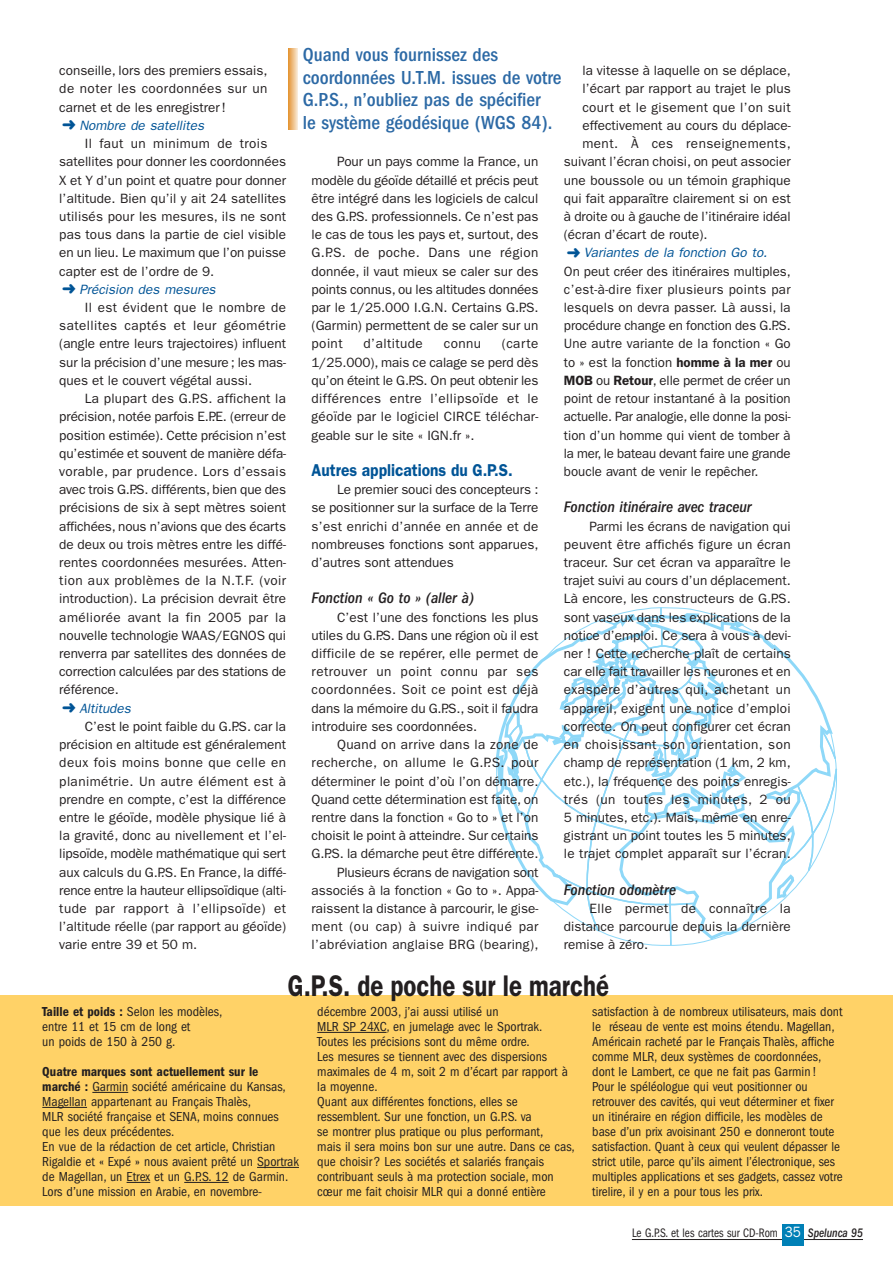
<style>
.page{position:relative;width:893px;height:1263px;background:#fff}
.page>*{position:absolute;margin:0;border:0;box-sizing:border-box;transform-origin:0 0}
.t1{font:600 30px "Franklin Gothic";color:#231f20;scale:.8 1}
.t2{font:500 condensed 19.5px/22.5px "Franklin Gothic";color:#2c69a5}
.t3{font:600 17.25px "Franklin Gothic";color:#005496;scale:.9 1}
.t4{font:italic 500 condensed 15.75px "Franklin Gothic";color:#231f20}
.t5{font:13.5px/18.1px "Franklin Gothic";color:#231f20;text-align:justify}
.t6{font:condensed 13.5px/15px "Franklin Gothic";color:#231f20}
.t7{font:italic 13.5px "Franklin Gothic";color:#005496}
.t8{font:13.5px "Franklin Gothic";letter-spacing:.03em;color:#231f20}
.t9{font:13.5px "Franklin Gothic";letter-spacing:.025em;color:#231f20}
.t10{font:condensed 12.75px "Franklin Gothic";color:#231f20;scale:.9 1}
.s1{font-weight:600}
.s2{font-family:"Courier";font-stretch:normal}
.s3{font-stretch:normal;font-size:15px;color:#fff}
.s4{font-weight:500;font-style:italic}
</style>
<div class="page">
<div style="left:0;top:995px;width:892px;height:210px;background:#ffd267"></div>
<svg style="left:745px;top:626px;width:90px;height:301px"></svg>
<svg style="left:495px;top:717px;width:10px;height:115px"></svg>
<svg style="left:775px;top:767px;width:63px;height:134px"></svg>
<svg style="left:505px;top:607px;width:240px;height:339px"></svg>
<hr style="left:92px;top:1092px;width:36px;height:1px;background:#231f20">
<hr style="left:42px;top:1107px;width:45px;height:1px;background:#231f20">
<hr style="left:257px;top:1167px;width:42px;height:1px;background:#231f20">
<svg style="left:127px;top:1182px;width:23px;height:1px"></svg>
<hr style="left:184px;top:1182px;width:45px;height:1px;background:#231f20">
<hr style="left:317px;top:1032px;width:70px;height:1px;background:#231f20">
<svg style="left:289px;top:48px;width:8px;height:81px"></svg>
<hr style="left:632px;top:1239px;width:231px;height:1px;background:#231f20">
<div style="left:782px;top:1224px;width:21px;height:22px;background:#0080b6"></div>
<p class="t5" style="left:59px;top:63px;width:210px">conseille, lors des premiers essais, de noter les coordonnées sur un carnet et de les enregistrer !</p>
<p class="t7" style="left:79px;top:121px;width:128px">Nombre de satellites</p>
<p class="t5" style="left:59px;top:136px;width:228px;text-align:left;text-indent:26px">Il faut un minimum de trois satellites pour donner les coordonnées X et Y d’un point et quatre pour donner l’altitude. Bien qu’il y ait 24 satellites utilisés pour les mesures, ils ne sont pas tous dans la partie de ciel visible en un lieu. Le maximum que l’on puisse capter est de l’ordre de 9.</p>
<p class="t7" style="left:79px;top:285px;width:140px">Précision des mesures</p>
<p class="t5" style="left:59px;top:299px;width:228px;text-indent:26px">Il est évident que le nombre de satellites captés et leur géométrie (angle entre leurs trajectoires) influent sur la précision d’une mesure; les mas - ques et le couvert végétal aussi.</p>
<p class="t5" style="left:59px;top:390px;width:228px;text-indent:26px">La plupart des G.P.S. affichent la précision, notée parfois E.P.E. (erreur de position estimée). Cette précision n’est qu’estimée et souvent de manière défa&shy;vorable, par prudence. Lors d’essais avec trois G.P.S. différents, bien que des précisions de six à sept mètres soient affichées, nous n’avions que des écarts de deux ou trois mètres entre les diffé&shy;rentes coordonnées mesurées. Atten&shy;tion aux problè mes de la N.T.F. (voir introduction). La précision devrait être améliorée avant la fin 2005 par la nouvelle technologie WAAS/EGNOS qui renverra par satellites des données de correction calculées par des stations de référence.</p>
<p class="t7" style="left:79px;top:703px;width:55px">Altitudes</p>
<p class="t5" style="left:59px;top:718px;width:228px;text-indent:26px">C’est le point faible du G.P.S. car la précision en altitude est généralement deux fois moins bonne que celle en planimétrie. Un autre élément est à prendre en compte, c’est la différence entre le géoïde, modèle physique lié à la gravité, donc au nivellement et l’el&shy;lipsoïde, modèle mathématique qui sert aux calculs du G.P.S. En France, la diffé&shy;rence entre la hauteur ellipsoïdique (alti&shy;tude par rapport à l’ellipsoïde) et l’altitude réelle (par rapport au géoïde) varie entre 39 et 50 m.</p>
<h2 class="t2" style="left:303px;top:45px;width:260px">Quand vous fournissez des coordonnées U.T.M. issues de votre<br>G.P.S., n’oubliez pas de spécifier<br>le système géodésique (WGS 84).</h2>
<p class="t5" style="left:582px;top:63px;width:210px">la vitesse à laquelle on se déplace,</p>
<p class="t5" style="left:582px;top:81px;width:210px">l’écart par rapport au trajet le plus</p>
<p class="t9" style="left:582px;top:102px;width:210px">court et le gisement que l’on suit</p>
<p class="t5" style="left:582px;top:117px;width:210px">effectivement au cours du déplace-</p>
<p class="t8" style="left:582px;top:139px;width:210px">ment. À ces renseignements,</p>
<p class="t5" style="left:564px;top:154px;width:228px">suivant l’écran choisi, on peut associer</p>
<p class="t5" style="left:564px;top:172px;width:228px">une boussole ou un témoin graphique</p>
<p class="t5" style="left:564px;top:190px;width:228px">qui fait apparaître clairement si on est</p>
<p class="t5" style="left:564px;top:208px;width:228px">à droite ou à gauche de l’itinéraire idéal</p>
<p class="t5" style="left:564px;top:227px;width:145px">(écran d’écart de route).</p>
<p class="t7" style="left:584px;top:248px;width:187px">Variantes de la fonction Go to.</p>
<p class="t5" style="left:564px;top:263px;width:228px">On peut créer des itinéraires multiples, c’est-à-dire fixer plusieurs points par lesquels on devra passer. Là aussi, la procédure change en fonction des G.P.S.<br>Une autre variante de la fonction « Go to » est la fonction <span class="s1">homme à la mer</span> ou <span class="s1">MOB</span> ou <span class="s1">Retour</span>, elle permet de créer un point de retour instantané à la position actuelle. Par analogie, elle donne la posi&shy;tion d’un homme qui vient de tomber à la mer, le bateau devant faire une grande boucle avant de venir le repêcher.</p>
<p class="t4" style="left:564px;top:502px;width:189px">Fonction itinéraire avec traceur</p>
<p class="t5" style="left:564px;top:518px;width:228px;text-indent:26px">Parmi les écrans de navigation qui peuvent être affichés figure un écran traceur. Sur cet écran va apparaître le trajet suivi au cours d’un déplacement.<br>Là encore, les constructeurs de G.P.S. sont vaseux dans les explications de la notice d’emploi. Ce sera à vous à devi&shy;ner ! Cette recherche plaît de certains car elle fait travailler les neurones et en exaspère d’autres qui, achetant un appareil, exigent une notice d’emploi correcte. On peut configurer cet écran en choisissant son orientation, son champ de représentation (1 km, 2 km, etc.), la fréquence des points enregis&shy;trés (un toutes les minutes, 2 ou 5 minutes, etc.). Mais, même en enre&shy;gistrant un point toutes les 5 minutes, le trajet complet apparaît sur l’écran.</p>
<p class="t4" style="left:564px;top:884px;width:114px">Fonction odomètre</p>
<p class="t5" style="left:564px;top:900px;width:228px;text-indent:26px">Elle permet de connaître la distance parcourue depuis la dernière remise à zéro.</p>
<p class="t5" style="left:312px;top:154px;width:228px;text-indent:26px">Pour un pays comme la France, un modèle du géoïde détaillé et précis peut être intégré dans les logiciels de calcul des G.P.S. professionnels. Ce n’est pas le cas de tous les pays et, surtout, des G.P.S. de poche. Dans une région donnée, il vaut mieux se caler sur des points connus, ou les altitudes données par le 1/25.000 I.G.N. Certains G.P.S. (Garmin) permettent de se caler sur un point</p>
<p class="t5" style="left:312px;top:336px;width:228px;text-indent:190px">(carte 1/25.000), mais ce calage se perd dès qu’on éteint le G.P.S. On peut obtenir les différences entre l’ellipsoïde et le géoïde par le logiciel CIRCE téléchar&shy;geable sur le site « IGN.fr ».</p>
<p class="t3" style="left:312px;top:464px;width:225px">Autres applications du G.P.S.</p>
<p class="t5" style="left:312px;top:482px;width:228px;text-indent:26px">Le premier souci des concepteurs : se positionner sur la surface de la Terre s’est enrichi d’année en année et de nombreuses fonctions sont apparues, d’autres sont attendues</p>
<p class="t4" style="left:312px;top:593px;width:164px">Fonction « Go to » (aller à)</p>
<p class="t5" style="left:312px;top:609px;width:228px;text-indent:26px">C’est l’une des fonctions les plus utiles du G.P.S. Dans une région où il est difficile de se repérer, elle permet de retrouver un point connu par ses coordonnées. Soit ce point est déjà dans la mémoire du G.P.S., soit il faudra introduire ses coordonnées.</p>
<p class="t5" style="left:312px;top:736px;width:228px;text-align:right">Quand on arrive dans la zone de recherche, on allume le G.P.S. pour déterminer le point d’où l’on démarre.<br>Quand cette détermination est faite, on rentre dans la fonction « Go to » et l’on choisit le point à atteindre. Sur certains G.P.S. la démarche peut être différente.<br>Plusieurs écrans de navigation sont associés à la fonction « Go to ». Appa&shy;raissent la distance à parcourir, le gise&shy;ment (ou cap) à suivre indiqué par l’abréviation anglaise BRG (bearing),</p>
<p class="t8" style="left:364px;top:339px;width:61px">d’altitude</p>
<p class="t5" style="left:444px;top:336px;width:39px">connu</p>
<h1 class="t1" style="left:288px;top:975px;width:403px">G.P.S. de poche sur le marché</h1>
<p class="t6" style="left:42px;top:1005px;width:182px"><span class="s1">Taille et poids :</span> Selon les modèles, entre 11 et 15 cm de long et<br>un poids de 150 à 250 g.</p>
<p class="t6" style="left:42px;top:1065px;width:258px"><span class="s1">Quatre marques sont actuellement sur le marché :</span> Garmin société américaine du Kansas, Magellan appartenant au Français Thalès,<br>MLR société française et SENA, moins connues que les deux précédentes.<br>En vue de la rédaction de cet article, Christian Rigaldie et « Expé » nous avaient prêté un Sportrak de Magellan, un Etrex et un G.P.S. 12 de Garmin.<br>Lors d’une mission en Arabie, en novembre-</p>
<p class="t6" style="left:317px;top:1005px;width:259px">décembre 2003, j’ai aussi utilisé un<br>MLR SP 24XC, en jumelage avec le Sportrak.<br>Toutes les précisions sont du même ordre.<br>Les mesures se tiennent avec des dispersions maximales de 4 m, soit 2 m d’écart par rapport à la moyenne.<br>Quant aux différentes fonctions, elles se ressemblent. Sur une fonction, un G.P.S. va<br>se montrer plus pratique ou plus performant,<br>mais il sera moins bon sur une autre. Dans ce cas, que choisir ? Les sociétés et salariés français contribuant seuls à ma protection sociale, mon cœur me fait choisir MLR qui a donné entière</p>
<p class="t6" style="left:592px;top:1005px;width:252px">satisfaction à de nombreux utilisateurs, mais dont le réseau de vente est moins étendu. Magellan, Américain racheté par le Français Thalès, affiche comme MLR, deux systèmes de coordonnées, dont le Lambert, ce que ne fait pas Garmin !<br>Pour le spéléologue qui veut positionner ou retrouver des cavités, qui veut déterminer et fixer un itinéraire en région difficile, les modèles de base d’un prix avoisinant 250 <span class="s2">e</span> donneront toute satisfaction. Quant à ceux qui veulent dépasser le strict utile, parce qu’ils aiment l’électronique, ses multiples applications et ses gadgets, cassez votre tirelire, il y en a pour tous les prix.</p>
<p class="t10" style="left:632px;top:1229px;width:258px">Le G.P.S. et les cartes sur CD-Rom <span class="s3">35</span> <span class="s4">Spelunca 95</span></p>
</div>
